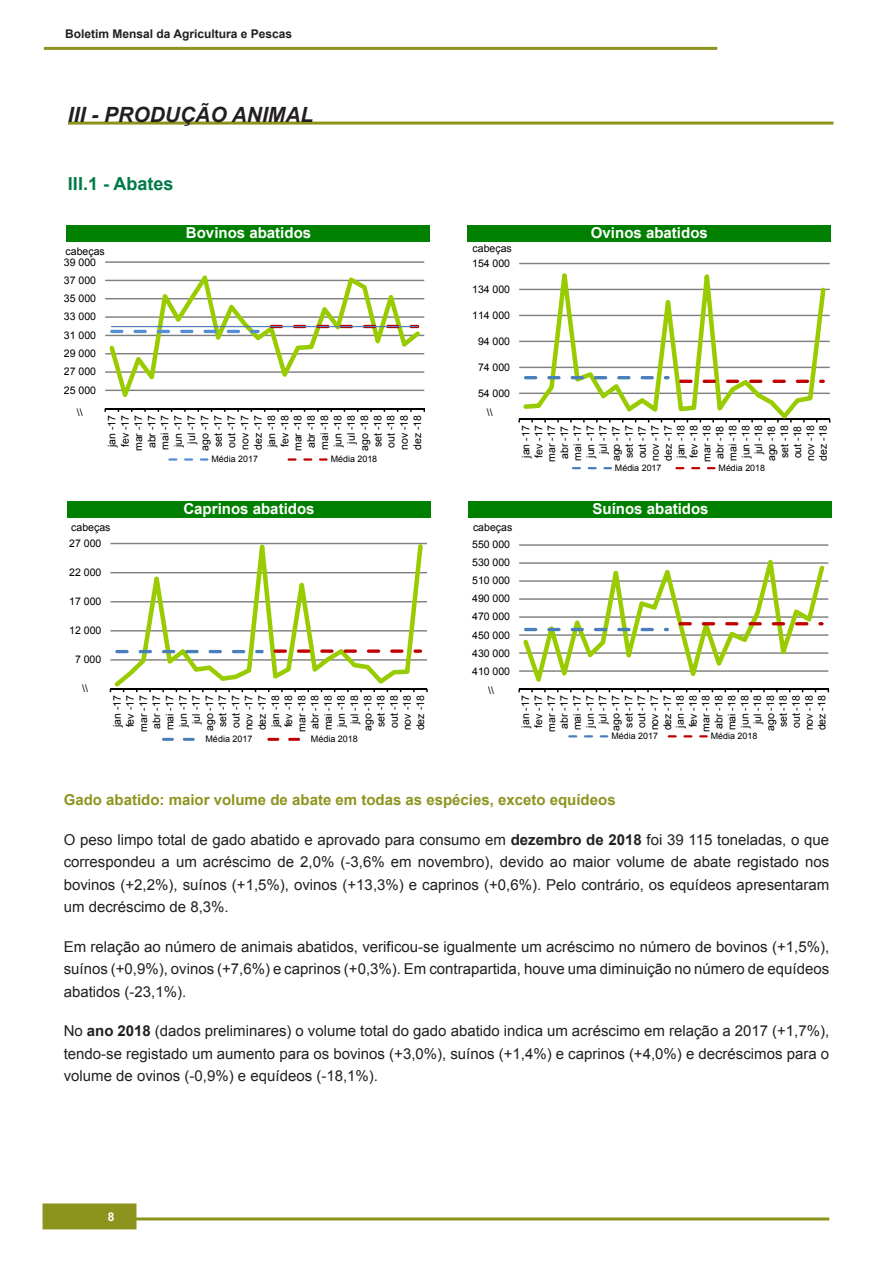
<style>
.page{position:relative;width:893px;height:1263px;background:#fff}
.page>*{position:absolute;margin:0;border:0;box-sizing:border-box;transform-origin:0 0}
.t1{font:italic 700 21px "Arial";color:#231f20}
.t2{font:700 18px "Arial";color:#007a48}
.t3{font:15px/22.5px "Arial";color:#231f20;text-align:justify}
.t4{font:700 15px "Arial";color:#8d941e}
.t5{font:700 15px "Arial";color:#fff}
.t6{font:700 12px "Arial";color:#231f20}
.t7{font:700 12px "Arial";color:#fff}
.t8{font:10.5px/12.9px "Arial";color:#000;text-align:right}
.t9{font:9px "Arial";letter-spacing:.005em;color:#000}
.t10{font:8.85px "Arial";color:#000}
.s1{font-weight:700}
</style>
<div class="page">
<div style="left:43px;top:1203px;width:93px;height:26px;background:#8d941e;border:2px solid #8d941e"></div>
<hr style="left:64px;top:1217px;width:765px;height:3px;background:#8d941e">
<hr style="left:44px;top:47px;width:673px;height:3px;background:#8d941e">
<hr style="left:68px;top:122px;width:765px;height:3px;background:#8d941e">
<div style="left:66px;top:225px;width:364px;height:17px;background:#008000"></div>
<hr style="left:105px;top:390px;width:319px;height:1px;background:#808080">
<hr style="left:105px;top:371px;width:319px;height:2px;background:#808080">
<hr style="left:105px;top:353px;width:319px;height:1px;background:#808080">
<hr style="left:105px;top:335px;width:319px;height:1px;background:#808080">
<hr style="left:105px;top:316px;width:319px;height:2px;background:#808080">
<hr style="left:105px;top:298px;width:319px;height:1px;background:#808080">
<hr style="left:105px;top:280px;width:319px;height:1px;background:#808080">
<hr style="left:105px;top:261px;width:319px;height:2px;background:#808080">
<hr style="left:105px;top:408px;width:319px;height:1px;background:#000">
<svg style="left:109px;top:275px;width:311px;height:122px"></svg>
<svg style="left:168px;top:458px;width:9px;height:3px"></svg>
<svg style="left:184px;top:458px;width:9px;height:3px"></svg>
<svg style="left:200px;top:458px;width:8px;height:3px"></svg>
<svg style="left:288px;top:458px;width:9px;height:3px"></svg>
<svg style="left:303px;top:458px;width:9px;height:3px"></svg>
<svg style="left:319px;top:458px;width:9px;height:3px"></svg>
<div style="left:467px;top:225px;width:364px;height:17px;background:#008000"></div>
<hr style="left:519px;top:263px;width:311px;height:1px;background:#808080">
<svg style="left:518px;top:273px;width:312px;height:149px"></svg>
<svg style="left:572px;top:467px;width:9px;height:2px"></svg>
<svg style="left:588px;top:467px;width:9px;height:2px"></svg>
<svg style="left:603px;top:467px;width:9px;height:2px"></svg>
<svg style="left:675px;top:467px;width:9px;height:2px"></svg>
<svg style="left:691px;top:467px;width:9px;height:2px"></svg>
<svg style="left:707px;top:467px;width:8px;height:2px"></svg>
<div style="left:67px;top:501px;width:364px;height:17px;background:#008000"></div>
<hr style="left:110px;top:543px;width:317px;height:1px;background:#808080">
<svg style="left:110px;top:544px;width:318px;height:148px"></svg>
<svg style="left:162px;top:738px;width:12px;height:3px"></svg>
<svg style="left:183px;top:738px;width:12px;height:3px"></svg>
<svg style="left:267px;top:738px;width:12px;height:3px"></svg>
<svg style="left:288px;top:738px;width:12px;height:3px"></svg>
<div style="left:468px;top:501px;width:364px;height:17px;background:#008000"></div>
<hr style="left:519px;top:670px;width:309px;height:2px;background:#808080">
<hr style="left:519px;top:652px;width:309px;height:2px;background:#808080">
<hr style="left:519px;top:634px;width:309px;height:2px;background:#808080">
<hr style="left:519px;top:616px;width:309px;height:2px;background:#808080">
<hr style="left:519px;top:598px;width:309px;height:2px;background:#808080">
<hr style="left:519px;top:580px;width:309px;height:2px;background:#808080">
<hr style="left:519px;top:562px;width:309px;height:2px;background:#808080">
<hr style="left:519px;top:544px;width:309px;height:2px;background:#808080">
<hr style="left:519px;top:688px;width:309px;height:2px;background:#000">
<svg style="left:523px;top:560px;width:301px;height:122px"></svg>
<svg style="left:568px;top:735px;width:9px;height:2px"></svg>
<svg style="left:584px;top:735px;width:9px;height:2px"></svg>
<svg style="left:600px;top:735px;width:8px;height:2px"></svg>
<svg style="left:668px;top:735px;width:9px;height:2px"></svg>
<svg style="left:683px;top:735px;width:9px;height:2px"></svg>
<svg style="left:699px;top:735px;width:9px;height:2px"></svg>
<p class="t6" style="left:65px;top:26px;width:228px">Boletim Mensal da Agricultura e Pescas</p>
<h1 class="t1" style="left:68px;top:101px;width:247px">III - PRODUÇÃO ANIMAL</h1>
<h2 class="t2" style="left:68px;top:171px;width:107px">III.1 - Abates</h2>
<p class="t8" style="left:66px;top:245px;width:41px">cabeças</p>
<p class="t8" style="left:64px;top:255px;width:34px">39 000</p>
<p class="t8" style="left:64px;top:274px;width:34px">37 000</p>
<p class="t8" style="left:64px;top:292px;width:34px">35 000</p>
<p class="t8" style="left:64px;top:310px;width:34px">33 000</p>
<p class="t8" style="left:64px;top:329px;width:34px">31 000</p>
<p class="t8" style="left:64px;top:347px;width:34px">29 000</p>
<p class="t8" style="left:64px;top:365px;width:34px">27 000</p>
<p class="t8" style="left:64px;top:384px;width:34px">25 000</p>
<h3 class="t5" style="left:186px;top:223px;width:127px">Bovinos abatidos</h3>
<p class="t8" style="left:77px;top:406px;width:7px">\\</p>
<p class="t8" style="left:105px;top:451px;width:38px;line-height:13.4px;rotate:-90deg">jan -17 fev -17 mar -17 abr -17 mai -17 jun -17 jul -17 ago -17 set -17 out -17 nov -17 dez -17 jan -18 fev -18 mar -18 abr -18 mai -18 jun -18 jul -18 ago -18 set -18 out -18 nov -18 dez -18</p>
<p class="t10" style="left:211px;top:453px;width:48px">Média 2017</p>
<p class="t10" style="left:331px;top:453px;width:48px">Média 2018</p>
<h3 class="t5" style="left:183px;top:499px;width:133px">Caprinos abatidos</h3>
<p class="t8" style="left:71px;top:521px;width:41px">cabeças</p>
<p class="t8" style="left:69px;top:537px;width:34px">27 000</p>
<p class="t8" style="left:69px;top:566px;width:34px">22 000</p>
<p class="t8" style="left:69px;top:595px;width:34px">17 000</p>
<p class="t8" style="left:69px;top:624px;width:34px">12 000</p>
<p class="t8" style="left:75px;top:653px;width:28px">7 000</p>
<p class="t8" style="left:82px;top:682px;width:7px">\\</p>
<p class="t8" style="left:111px;top:731px;width:38px;rotate:-90deg">jan -17 fev -17 mar -17 abr -17 mai -17 jun -17 jul -17 ago -17 set -17 out -17 nov -17 dez -17 jan -18 fev -18 mar -18 abr -18 mai -18 jun -18 jul -18 ago -18 set -18 out -18 nov -18 dez -18</p>
<p class="t9" style="left:205px;top:733px;width:49px">Média 2017</p>
<p class="t9" style="left:311px;top:733px;width:49px">Média 2018</p>
<p class="t8" style="left:473px;top:242px;width:41px">cabeças</p>
<p class="t8" style="left:472px;top:257px;width:39px">154 000</p>
<p class="t8" style="left:472px;top:283px;width:39px">134 000</p>
<p class="t8" style="left:472px;top:309px;width:39px">114 000</p>
<p class="t8" style="left:478px;top:335px;width:34px">94 000</p>
<p class="t8" style="left:478px;top:361px;width:34px">74 000</p>
<p class="t8" style="left:478px;top:387px;width:34px">54 000</p>
<p class="t8" style="left:487px;top:406px;width:7px">\\</p>
<h3 class="t5" style="left:591px;top:223px;width:118px">Ovinos abatidos</h3>
<p class="t8" style="left:519px;top:462px;width:38px;rotate:-90deg">jan -17 fev -17 mar -17 abr -17 mai -17 jun -17 jul -17 ago -17 set -17 out -17 nov -17 dez -17 jan -18 fev -18 mar -18 abr -18 mai -18 jun -18 jul -18 ago -18 set -18 out -18 nov -18 dez -18</p>
<p class="t10" style="left:615px;top:462px;width:48px">Média 2017</p>
<p class="t10" style="left:718px;top:462px;width:48px">Média 2018</p>
<p class="t8" style="left:473px;top:521px;width:41px">cabeças</p>
<p class="t8" style="left:472px;top:538px;width:39px">550 000</p>
<p class="t8" style="left:472px;top:556px;width:39px">530 000</p>
<p class="t8" style="left:472px;top:574px;width:39px">510 000</p>
<p class="t8" style="left:472px;top:592px;width:39px">490 000</p>
<p class="t8" style="left:472px;top:610px;width:39px">470 000</p>
<p class="t8" style="left:472px;top:628px;width:39px">450 000</p>
<p class="t8" style="left:472px;top:646px;width:39px">430 000</p>
<p class="t8" style="left:472px;top:664px;width:39px">410 000</p>
<p class="t8" style="left:488px;top:684px;width:7px">\\</p>
<h3 class="t5" style="left:593px;top:499px;width:118px">Suínos abatidos</h3>
<p class="t8" style="left:519px;top:732px;width:38px;rotate:-90deg">jan -17 fev -17 mar -17 abr -17 mai -17 jun -17 jul -17 ago -17 set -17 out -17 nov -17 dez -17 jan -18 fev -18 mar -18 abr -18 mai -18 jun -18 jul -18 ago -18 set -18 out -18 nov -18 dez -18</p>
<p class="t10" style="left:611px;top:730px;width:48px">Média 2017</p>
<p class="t10" style="left:711px;top:730px;width:48px">Média 2018</p>
<h3 class="t4" style="left:64px;top:790px;width:553px">Gado abatido: maior volume de abate em todas as espécies, exceto equídeos</h3>
<p class="t3" style="left:64px;top:828px;width:767px">O peso limpo total de gado abatido e aprovado para consumo em <span class="s1">dezembro de 2018</span> foi 39 115 toneladas, o que correspondeu a um acréscimo de 2,0% (-3,6% em novembro), devido ao maior volume de abate registado nos bovinos (+2,2%), suínos (+1,5%), ovinos (+13,3%) e caprinos (+0,6%). Pelo contrário, os equídeos apresentaram um decréscimo de 8,3%.</p>
<p class="t3" style="left:64px;top:935px;width:767px">Em relação ao número de animais abatidos, verificou-se igualmente um acréscimo no número de bovinos (+1,5%), suínos (+0,9%), ovinos (+7,6%) e caprinos (+0,3%). Em contrapartida, houve uma diminuição no número de equídeos abatidos (-23,1%).</p>
<p class="t3" style="left:64px;top:1020px;width:767px">No <span class="s1">ano 2018</span> (dados preliminares) o volume total do gado abatido indica um acréscimo em relação a 2017 (+1,7%), tendo-se registado um aumento para os bovinos (+3,0%), suínos (+1,4%) e caprinos (+4,0%) e decréscimos para o volume de ovinos (-0,9%) e equídeos (-18,1%).</p>
<p class="t7" style="left:108px;top:1208px;width:8px">8</p>
</div>
